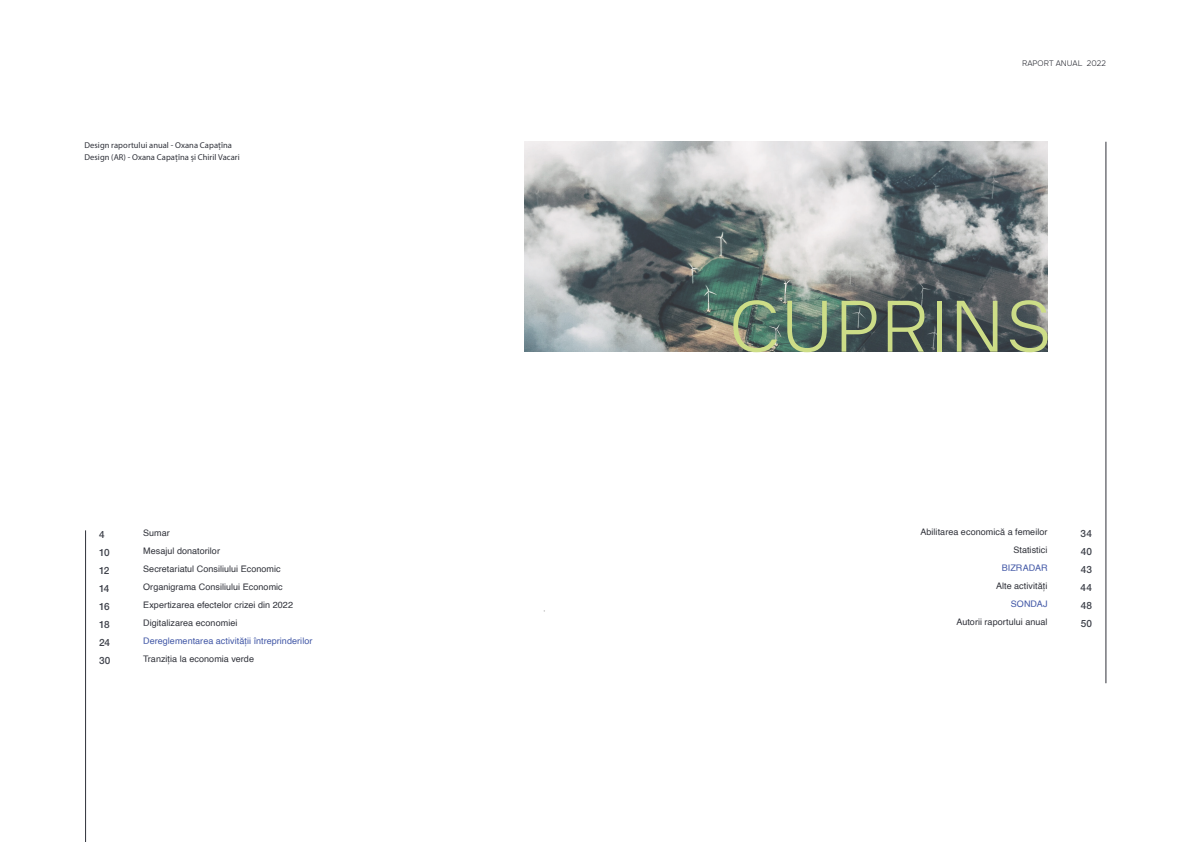
<style>
.page{position:relative;width:1191px;height:842px;background:#fff}
.page>*{position:absolute;margin:0;border:0;box-sizing:border-box;transform-origin:0 0}
.t1{font:300 72px "Onest";letter-spacing:.02em;color:#cddd87}
.Body_Text_1{font:500 10px "Helvetica Neue";letter-spacing:.01em;color:#3f424b}
.Body_Text_1-2{font:9px "Helvetica";letter-spacing:.005em;color:#2f3139}
.Body_Text_1-3{font:9px "Helvetica";letter-spacing:.005em;color:#4157a6}
.t2{font:8.5px/11.5px "Myriad Pro";letter-spacing:.005em;color:#2f3139}
.t3{font:300 8px "Onest";color:#2f3139}
</style>
<div class="page">
<hr style="left:1105px;top:142px;width:1px;height:541px;background:#2f3139">
<hr style="left:85px;top:530px;width:1px;height:312px;background:#2f3139">
<img style="left:524px;top:142px;width:523px;height:209px">
<p class="t2" style="left:84px;top:140px;width:157px">Design raportului anual - Oxana Capațîna<br>Design (AR) - Oxana Capațîna și Chiril Vacari</p>
<p class="Body_Text_1" style="left:99px;top:529px;width:7px">4</p>
<p class="Body_Text_1" style="left:99px;top:547px;width:12px">10</p>
<p class="Body_Text_1" style="left:99px;top:565px;width:12px">12</p>
<p class="Body_Text_1" style="left:99px;top:583px;width:12px">14</p>
<p class="Body_Text_1" style="left:99px;top:601px;width:12px">16</p>
<p class="Body_Text_1" style="left:99px;top:619px;width:12px">18</p>
<p class="Body_Text_1" style="left:99px;top:637px;width:13px">24</p>
<p class="Body_Text_1" style="left:99px;top:655px;width:13px">30</p>
<p class="Body_Text_1-2" style="left:143px;top:526px;width:28px">Sumar</p>
<p class="Body_Text_1-2" style="left:143px;top:544px;width:78px">Mesajul donatorilor</p>
<p class="Body_Text_1-2" style="left:143px;top:562px;width:139px">Secretariatul Consiliului Economic</p>
<p class="Body_Text_1-2" style="left:143px;top:580px;width:141px">Organigrama Consiliului Economic</p>
<p class="Body_Text_1-2" style="left:143px;top:598px;width:151px">Expertizarea efectelor crizei din 2022</p>
<p class="Body_Text_1-2" style="left:143px;top:616px;width:96px">Digitalizarea economiei</p>
<p class="Body_Text_1-3" style="left:143px;top:634px;width:171px">Dereglementarea activității întreprinderilor</p>
<p class="Body_Text_1-2" style="left:143px;top:652px;width:112px">Tranziția la economia verde</p>
<p class="t3" style="left:1022px;top:58px;width:85px">RAPORT ANUAL 2022</p>
<p class="t1" style="left:729px;top:283px;width:324px">CUPRINS</p>
<p class="Body_Text_1-2" style="left:920px;top:525px;width:129px">Abilitarea economică a femeilor</p>
<p class="Body_Text_1-2" style="left:1013px;top:543px;width:36px">Statistici</p>
<p class="Body_Text_1-3" style="left:1002px;top:561px;width:47px">BIZRADAR</p>
<p class="Body_Text_1-2" style="left:996px;top:579px;width:53px">Alte activități</p>
<p class="Body_Text_1-3" style="left:1011px;top:597px;width:38px">SONDAJ</p>
<p class="Body_Text_1-2" style="left:956px;top:615px;width:93px">Autorii raportului anual</p>
<p class="Body_Text_1" style="left:1080px;top:528px;width:13px">34</p>
<p class="Body_Text_1" style="left:1080px;top:546px;width:13px">40</p>
<p class="Body_Text_1" style="left:1080px;top:564px;width:13px">43</p>
<p class="Body_Text_1" style="left:1080px;top:582px;width:13px">44</p>
<p class="Body_Text_1" style="left:1080px;top:600px;width:13px">48</p>
<p class="Body_Text_1" style="left:1080px;top:618px;width:13px">50</p>
</div>
